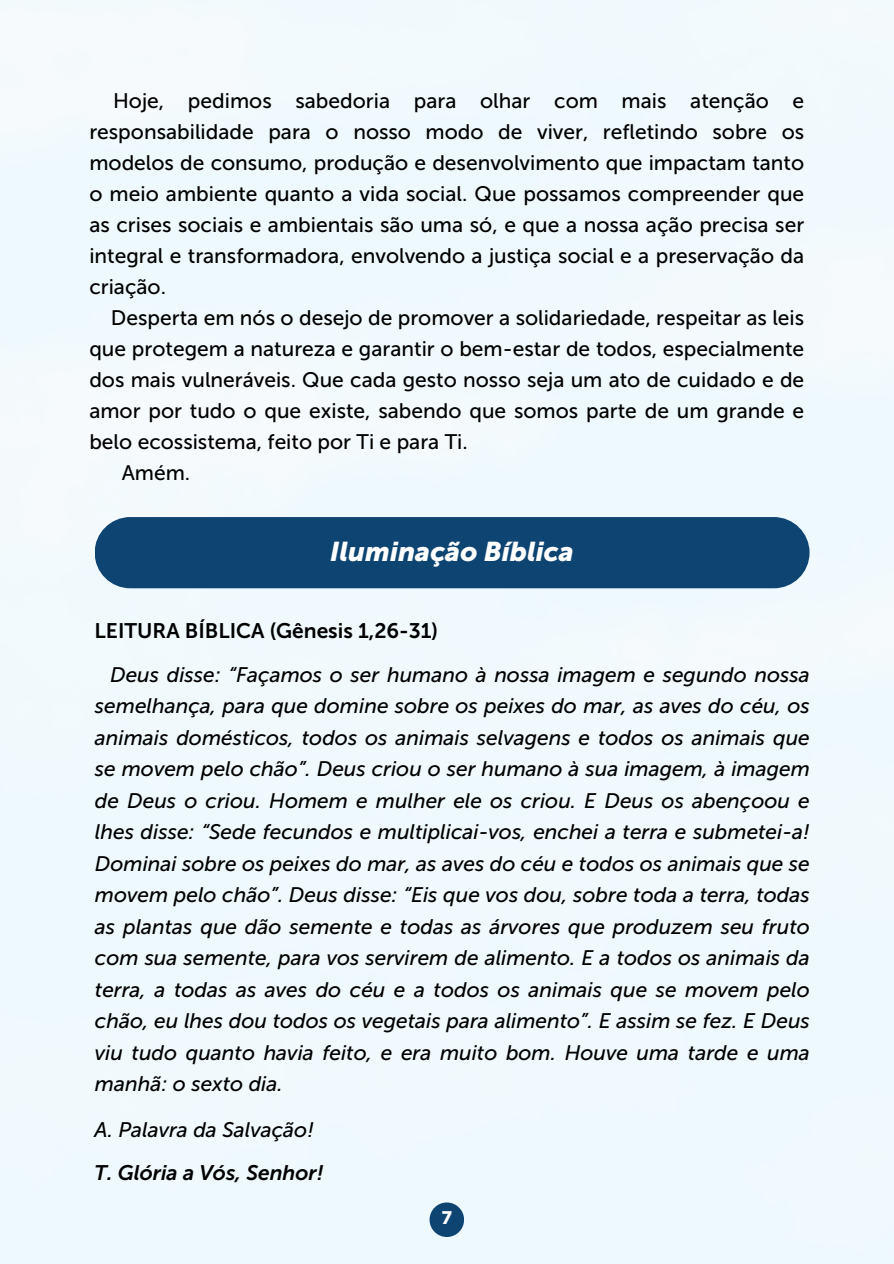
<style>
.page{position:relative;width:894px;height:1264px;background:#fff}
.page>*{position:absolute;margin:0;border:0;box-sizing:border-box;transform-origin:0 0}
.t1{font:italic 27px "Museo Sans 900";color:#fff}
.t2{font:italic 21px/31.5px "Museo Sans 500";color:#000;text-align:justify}
.t3{font:21px/31px "Museo Sans 500";color:#000;text-align:justify}
.t4{font:21px "Museo Sans 700";color:#000}
.t5{font:italic 21px "Museo Sans 700";color:#000}
.t6{font:18px "Museo Sans 900";color:#fff}
</style>
<div class="page">
<div style="left:0;top:0;width:893px;height:1263px;background:#f0f9fd"></div>
<div style="left:429px;top:1202px;width:35px;height:34px;background:#0e4472;border-radius:50%"></div>
<div style="left:95px;top:517px;width:714px;height:71px;background:#0e4472;border-radius:36px"></div>
<p class="t3" style="left:89px;top:85px;width:716px;text-indent:24px">Hoje, pedimos sabedoria para olhar com mais atenção e responsabilidade para o nosso modo de viver, refletindo sobre os modelos de consumo, produção e desenvolvimento que impactam tanto o meio ambiente quanto a vida social. Que possamos compreender que as crises sociais e ambientais são uma só, e que a nossa ação precisa ser integral e transformadora, envolvendo a justiça social e a preservação da criação.</p>
<p class="t3" style="left:89px;top:302px;width:716px;text-indent:22px">Desperta em nós o desejo de promover a solidariedade, respeitar as leis que protegem a natureza e garantir o bem-estar de todos, especialmente dos mais vulneráveis. Que cada gesto nosso seja um ato de cuidado e de amor por tudo o que existe, sabendo que somos parte de um grande e belo ecossistema, feito por Ti e para Ti.</p>
<p class="t3" style="left:122px;top:457px;width:70px">Amém.</p>
<h1 class="t1" style="left:330px;top:535px;width:245px">Iluminação Bíblica</h1>
<p class="t4" style="left:95px;top:618px;width:345px">LEITURA BÍBLICA (Gênesis 1,26-31)</p>
<p class="t2" style="left:95px;top:658px;width:716px;text-indent:15px">Deus disse: “Façamos o ser humano à nossa imagem e segundo nossa semelhança, para que domine sobre os peixes do mar, as aves do céu, os animais domésticos, todos os animais selvagens e todos os animais que se movem pelo chão”. Deus criou o ser humano à sua imagem, à imagem de Deus o criou. Homem e mulher ele os criou. E Deus os abençoou e lhes disse: “Sede fecundos e multiplicai-vos, enchei a terra e submetei-a!<br>Dominai sobre os peixes do mar, as aves do céu e todos os animais que se movem pelo chão”. Deus disse: “Eis que vos dou, sobre toda a terra, todas as plantas que dão semente e todas as árvores que produzem seu fruto com sua semente, para vos servirem de alimento. E a todos os animais da terra, a todas as aves do céu e a todos os animais que se movem pelo chão, eu lhes dou todos os vegetais para alimento”. E assim se fez. E Deus viu tudo quanto havia feito, e era muito bom. Houve uma tarde e uma manhã: o sexto dia.</p>
<p class="t2" style="left:95px;top:1113px;width:221px">A. Palavra da Salvação!</p>
<p class="t5" style="left:95px;top:1160px;width:230px">T. Glória a Vós, Senhor!</p>
<p class="t6" style="left:441px;top:1207px;width:12px">7</p>
</div>
